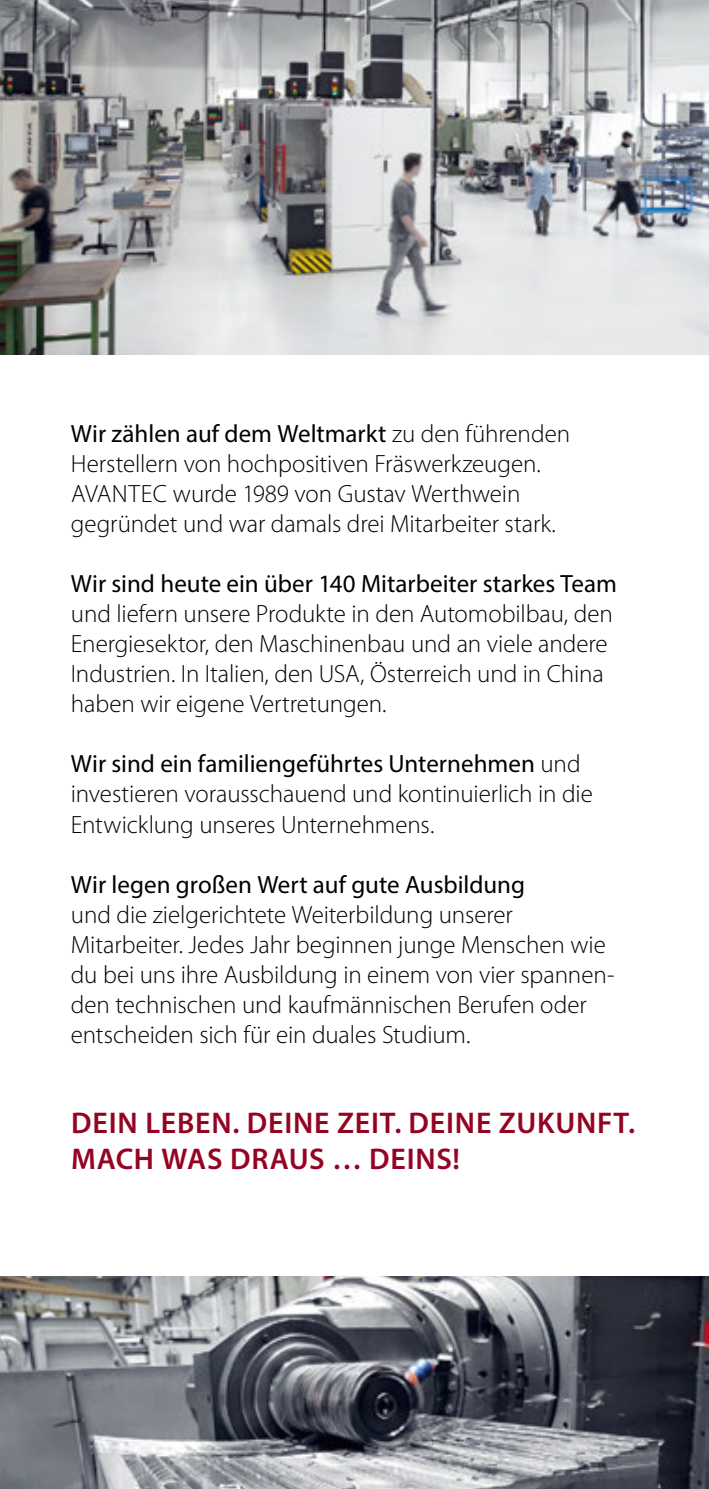
<style>
.page{position:relative;width:709px;height:1489px;background:#fff}
.page>*{position:absolute;margin:0;border:0;box-sizing:border-box;transform-origin:0 0}
.t1{font:600 30px/36px "Myriad Pro";letter-spacing:.03em;color:#940422}
.t2{font:300 25px/30px "Myriad Pro";letter-spacing:-.005em;color:#000}
.t3{font:25px "Myriad Pro";color:#000}
.s1{font-weight:400}
</style>
<div class="page">
<img style="left:0;top:0;width:709px;height:354px">
<img style="left:0;top:1276px;width:709px;height:212px">
<p class="t2" style="left:71px;top:419px;width:500px"><span class="s1">Wir zählen auf dem Weltmarkt</span> zu den führenden Herstellern von hochpositiven Fräswerkzeugen.<br>AVANTEC wurde 1989 von Gustav Werthwein gegründet und war damals drei Mitarbeiter stark.</p>
<p class="t3" style="left:71px;top:568px;width:547px">Wir sind heute ein über 140 Mitarbeiter starkes Team</p>
<p class="t2" style="left:71px;top:599px;width:543px">und liefern unsere Produkte in den Automobilbau, den Energiesektor, den Maschinenbau und an viele andere Industrien. In Italien, den USA, Österreich und in China haben wir eigene Vertretungen.</p>
<p class="t2" style="left:71px;top:749px;width:523px"><span class="s1">Wir sind ein familiengeführtes Unternehmen</span> und investieren vorausschauend und kontinuierlich in die<br>Entwicklung unseres Unternehmens.</p>
<p class="t3" style="left:71px;top:868px;width:456px">Wir legen großen Wert auf gute Ausbildung</p>
<p class="t2" style="left:71px;top:899px;width:545px">und die zielgerichtete Weiterbildung unserer Mitarbeiter. Jedes Jahr beginnen junge Menschen wie du bei uns ihre Ausbildung in einem von vier spannen&shy;den technischen und kaufmännischen Berufen oder entscheiden sich für ein duales Studium.</p>
<p class="t1" style="left:71px;top:1103px;width:565px">DEIN LEBEN. DEINE ZEIT. DEINE ZUKUNFT.<br>MACH WAS DRAUS … DEINS!</p>
</div>
